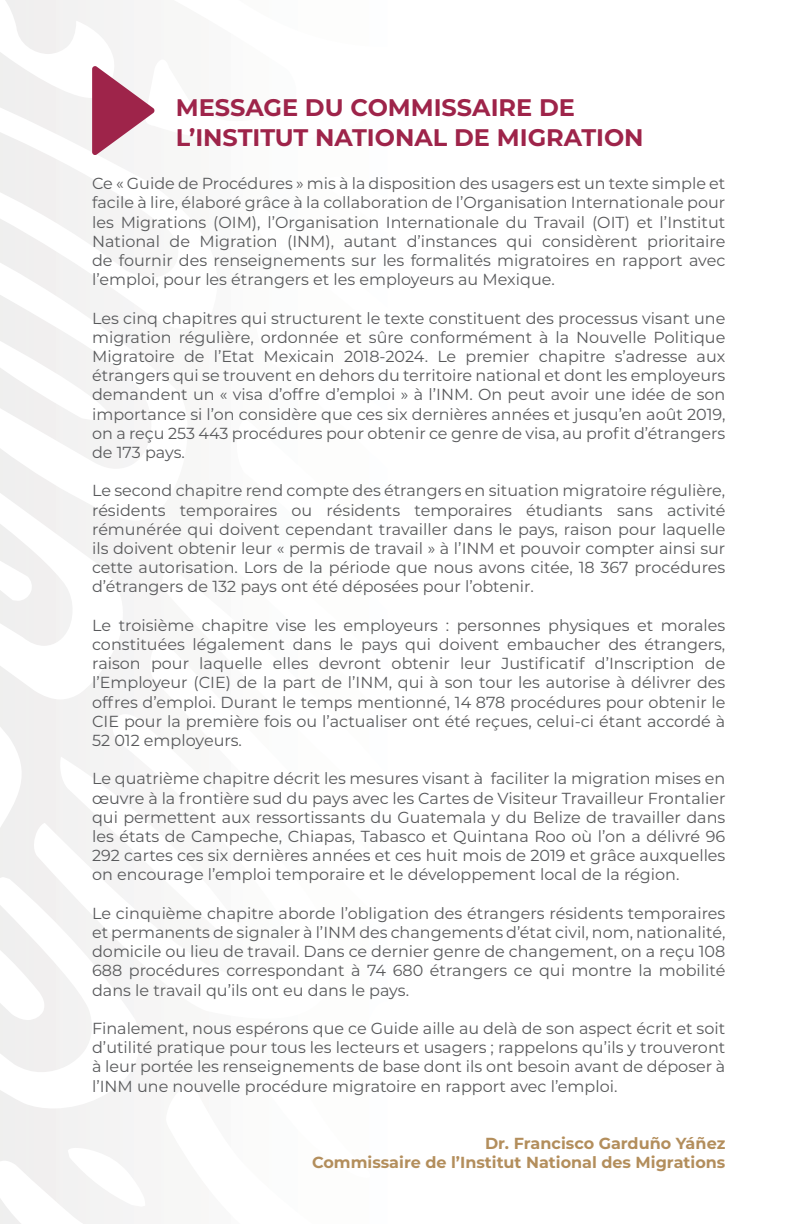
<style>
.page{position:relative;width:792px;height:1224px;background:#fff}
.page>*{position:absolute;margin:0;border:0;box-sizing:border-box;transform-origin:0 0}
.t1{font:700 24px/30px "Montserrat";color:#9e244a}
.t2{font:16px/19.2px "Montserrat";color:#58595b;text-align:justify}
.t3{font:700 16px/19.2px "Montserrat";color:#b38e5c;text-align:right}
</style>
<div class="page">
<svg style="left:0;top:0;width:134px;height:1224px;fill:#f4f3f3"></svg>
<svg style="left:92px;top:66px;width:63px;height:90px"></svg>
<h1 class="t1" style="left:176px;top:92px;width:469px">MESSAGE DU COMMISSAIRE DE<br>L’INSTITUT NATIONAL DE MIGRATION</h1>
<p class="t2" style="left:92px;top:173px;width:635px">Ce « Guide de Procédures » mis à la disposition des usagers est un texte simple et facile à lire, élaboré grâce à la collaboration de l’Organisation Internationale pour les Migrations (OIM), l’Organisation Internationale du Travail (OIT) et l’Institut National de Migration (INM), autant d’instances qui considèrent prioritaire de fournir des renseignements sur les formalités migratoires en rapport avec l’emploi, pour les étrangers et les employeurs au Mexique.</p>
<p class="t2" style="left:92px;top:308px;width:635px">Les cinq chapitres qui structurent le texte constituent des processus visant une migration régulière, ordonnée et sûre conformément à la Nouvelle Politique Migratoire de l’Etat Mexicain 2018-2024. Le premier chapitre s’adresse aux étrangers qui se trouvent en dehors du territoire national et dont les employeurs demandent un « visa d’offre d’emploi » à l’INM. On peut avoir une idée de son importance si l’on considère que ces six dernières années et jusqu’en août 2019, on a reçu 253 443 procédures pour obtenir ce genre de visa, au profit d’étrangers de 173 pays.</p>
<p class="t2" style="left:92px;top:481px;width:635px">Le second chapitre rend compte des étrangers en situation migratoire régulière, résidents temporaires ou résidents temporaires étudiants sans activité rémunérée qui doivent cependant travailler dans le pays, raison pour laquelle ils doivent obtenir leur « permis de travail » à l’INM et pouvoir compter ainsi sur cette autorisation. Lors de la période que nous avons citée, 18 367 procédures d’étrangers de 132 pays ont été déposées pour l’obtenir.</p>
<p class="t2" style="left:92px;top:615px;width:635px">Le troisième chapitre vise les employeurs : personnes physiques et morales constituées légalement dans le pays qui doivent embaucher des étrangers, raison pour laquelle elles devront obtenir leur Justificatif d’Inscription de l’Employeur (CIE) de la part de l’INM, qui à son tour les autorise à délivrer des offres d’emploi. Durant le temps mentionné, 14 878 procédures pour obtenir le CIE pour la première fois ou l’actualiser ont été reçues, celui-ci étant accordé à 52 012 employeurs.</p>
<p class="t2" style="left:92px;top:769px;width:635px">Le quatrième chapitre décrit les mesures visant à faciliter la migration mises en œuvre à la frontière sud du pays avec les Cartes de Visiteur Travailleur Frontalier qui permettent aux ressortissants du Guatemala y du Belize de travailler dans les états de Campeche, Chiapas, Tabasco et Quintana Roo où l’on a délivré 96<br>292 cartes ces six dernières années et ces huit mois de 2019 et grâce auxquelles on encourage l’emploi temporaire et le développement local de la région.</p>
<p class="t2" style="left:92px;top:903px;width:635px">Le cinquième chapitre aborde l’obligation des étrangers résidents temporaires et permanents de signaler à l’INM des changements d’état civil, nom, nationalité, domicile ou lieu de travail. Dans ce dernier genre de changement, on a reçu 108<br>688 procédures correspondant à 74 680 étrangers ce qui montre la mobilité dans le travail qu’ils ont eu dans le pays.</p>
<p class="t2" style="left:92px;top:1018px;width:635px">Finalement, nous espérons que ce Guide aille au delà de son aspect écrit et soit d’utilité pratique pour tous les lecteurs et usagers ; rappelons qu’ils y trouveront à leur portée les renseignements de base dont ils ont besoin avant de déposer à l’INM une nouvelle procédure migratoire en rapport avec l’emploi.</p>
<p class="t3" style="left:312px;top:1133px;width:415px">Dr. Francisco Garduño Yáñez<br>Commissaire de l’Institut National des Migrations</p>
</div>
